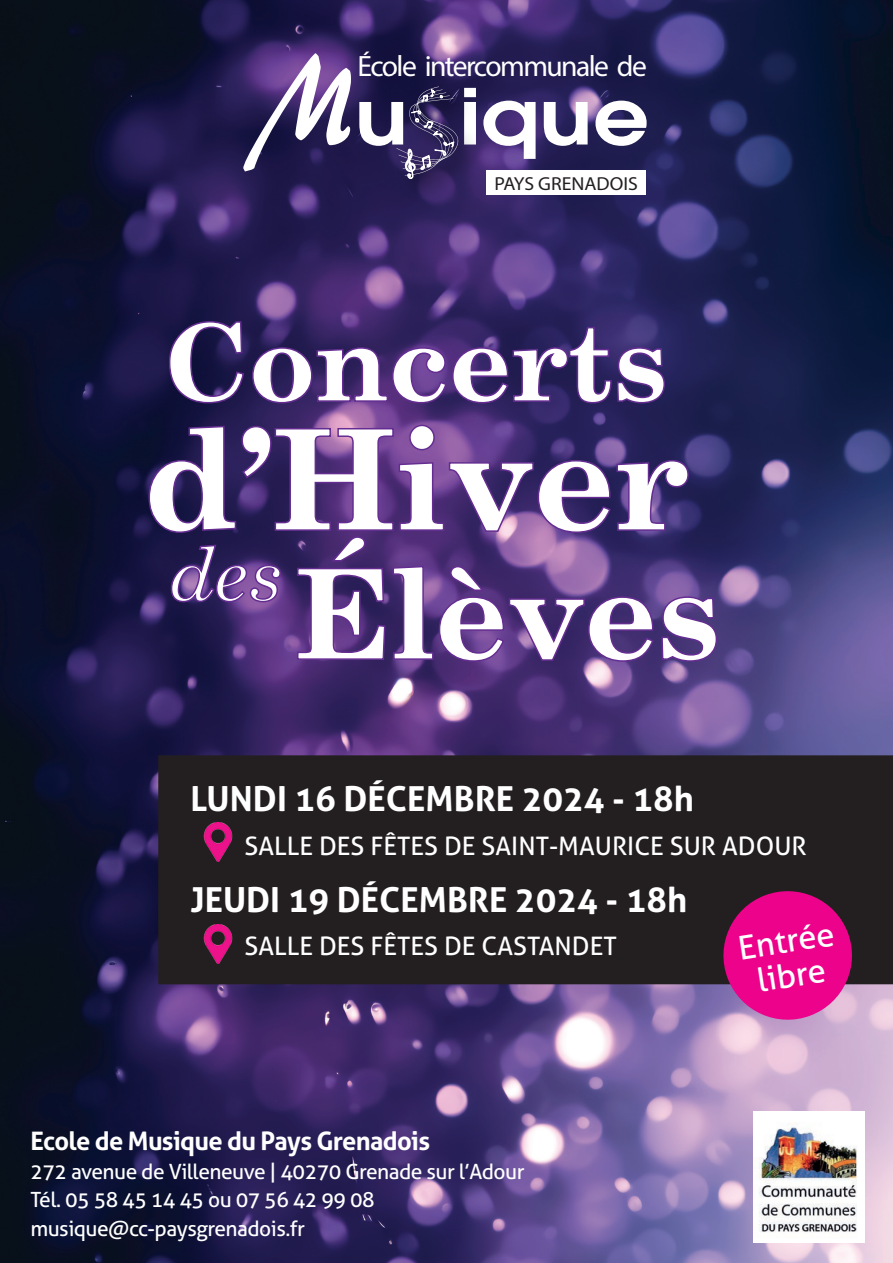
<style>
.page{position:relative;width:893px;height:1263px;background:#fff}
.page>*{position:absolute;margin:0;border:0;box-sizing:border-box;transform-origin:0 0}
.t1{font:700 141px "New Century Schlbk";color:#fff}
.t2{font:700 126px "New Century Schlbk";color:#fff}
.t3{font:700 108px "New Century Schlbk";color:#fff}
.t4{font:600 76.65px "Avant Garde";color:#fff;scale:1.16 1}
.t5{font:italic 75px "New Century Schlbk";color:#fff}
.t6{font:700 34.5px "Aller";color:#fff}
.t7{font:33px/34.5px "Aller";color:#fff;text-align:center}
.t8{font:29.55px "Myriad Pro";letter-spacing:-.055em;color:#fff}
.t9{font:25.5px "Aller";color:#fff}
.t10{font:700 25.5px "Aller";letter-spacing:-.025em;color:#fff}
.t11{font:21px/28.5px "Aller";letter-spacing:-.025em;color:#fff}
.t12{font:18.9px "Myriad Pro";color:#231f20;scale:1.05 1}
.s1{font-family:"ARBERKLEY";font-weight:400;font-size:135.6px}
</style>
<div class="page">
<img style="left:0;top:0;width:893px;height:1263px">
<div style="left:158px;top:755px;width:735px;height:229px;background:#231f20"></div>
<img style="left:753px;top:1112px;width:111px;height:131px">
<svg style="left:168px;top:320px;width:77px;height:84px;background:#1f174c"></svg>
<svg style="left:251px;top:326px;width:415px;height:78px;background:#392669"></svg>
<svg style="left:148px;top:424px;width:570px;height:238px;background:#4a3275"></svg>
<svg style="left:715px;top:883px;width:145px;height:145px;background:#b9227e"></svg>
<img style="left:199px;top:924px;width:39px;height:39px">
<img style="left:199px;top:822px;width:39px;height:39px">
<img style="left:384px;top:74px;width:107px;height:138px">
<svg style="left:396px;top:63px;width:63px;height:122px;background:#383060"></svg>
<div style="left:486px;top:171px;width:160px;height:24px;background:#fff"></div>
<h3 class="t8" style="left:357px;top:48px;width:291px">École intercommunale de</h3>
<h3 class="t4" style="left:251px;top:66px;width:345px"><span class="s1">M</span>U IQUE</h3>
<p class="t12" style="left:494px;top:172px;width:138px">PAYS GRENADOIS</p>
<h3 class="t3" style="left:165px;top:292px;width:504px">Concerts</h3>
<h1 class="t1" style="left:145px;top:388px;width:545px">d’Hiver</h1>
<h2 class="t2" style="left:296px;top:532px;width:426px">Élèves</h2>
<h3 class="t5" style="left:171px;top:527px;width:114px">des</h3>
<h3 class="t6" style="left:190px;top:777px;width:505px">LUNDI 16 DÉCEMBRE 2024 - 18h</h3>
<p class="t9" style="left:244px;top:830px;width:564px">SALLE DES FÊTES DE SAINT-MAURICE SUR ADOUR</p>
<h3 class="t6" style="left:190px;top:878px;width:498px">JEUDI 19 DÉCEMBRE 2024 - 18h</h3>
<p class="t9" style="left:244px;top:930px;width:374px">SALLE DES FÊTES DE CASTANDET</p>
<h3 class="t7" style="left:736px;top:931px;width:99px;rotate:-9deg">Entrée libre</h3>
<p class="t10" style="left:30px;top:1125px;width:401px">Ecole de Musique du Pays Grenadois</p>
<p class="t11" style="left:30px;top:1157px;width:496px">272 avenue de Villeneuve | 40270 Grenade sur l’Adour<br>Tél. 05 58 45 14 45 ou 07 56 42 99 08 musique@cc-paysgrenadois.fr</p>
</div>
